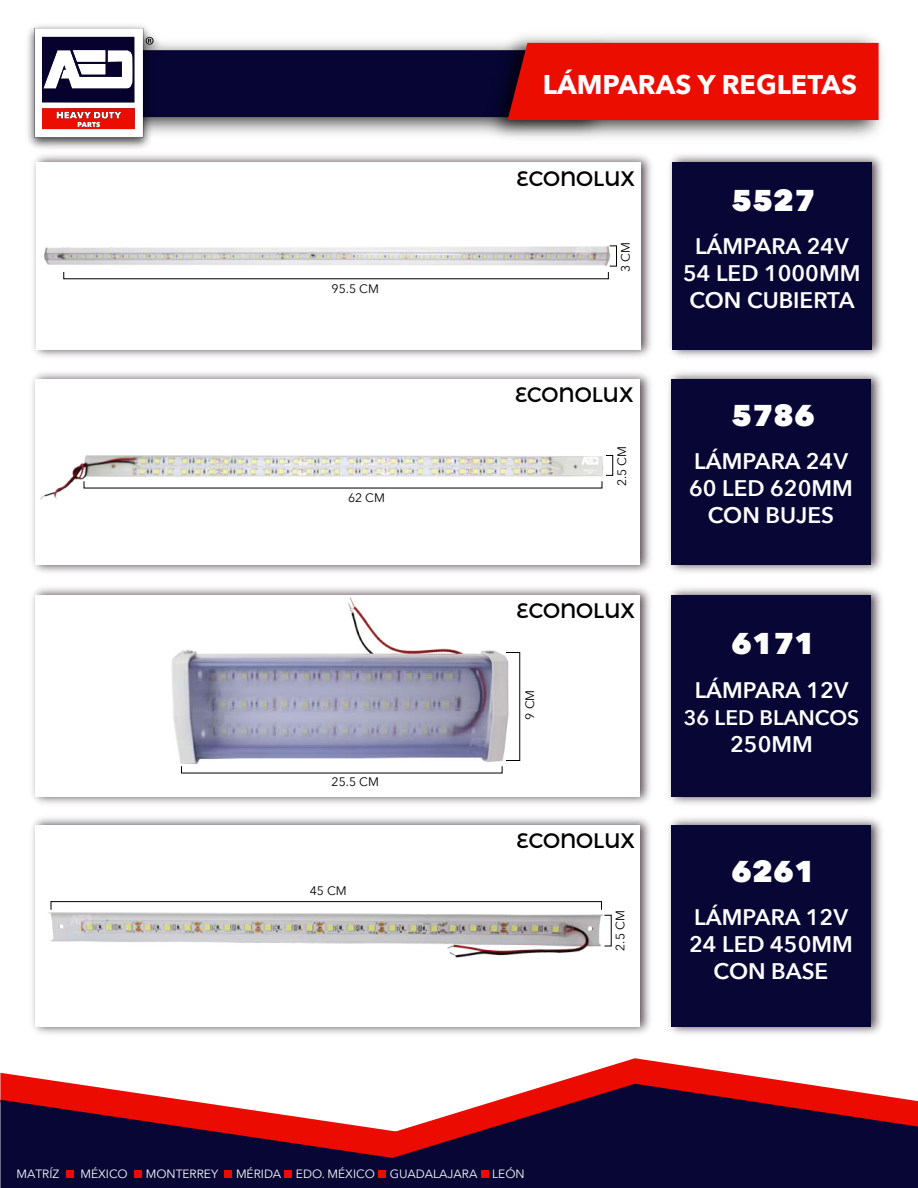
<style>
.page{position:relative;width:918px;height:1188px;background:#fff}
.page>*{position:absolute;margin:0;border:0;box-sizing:border-box;transform-origin:0 0}
.t1{font:800 30px "Avenir Next";color:#fff}
.t2{font:700 27px "Avenir Next";color:#fff}
.t3{font:600 22.5px/27px "Avenir Next";color:#fff;text-align:center}
.t4{font:21px "Montserrat Alternates";color:#000}
.t5{font:600 21px "Avenir Next";color:#fff}
.t6{font:12.3px "Avenir Next";color:#000}
.t7{font:12px "Avenir Next";color:#fff}
</style>
<div class="page">
<svg style="left:0;top:1073px;width:184px;height:27px"></svg>
<svg style="left:551px;top:1058px;width:254px;height:26px"></svg>
<svg style="left:0;top:1100px;width:294px;height:88px;background:#411131"></svg>
<svg style="left:294px;top:1084px;width:624px;height:104px;background:#552845"></svg>
<img style="left:27px;top:25px;width:123px;height:124px">
<svg style="left:35px;top:28px;width:844px;height:110px"></svg>
<div style="left:66px;top:1171px;width:8px;height:7px;background:#eb0b00"></div>
<div style="left:134px;top:1171px;width:7px;height:7px;background:#eb0b00"></div>
<div style="left:224px;top:1171px;width:8px;height:7px;background:#eb0b00"></div>
<div style="left:284px;top:1171px;width:8px;height:7px;background:#eb0b00"></div>
<div style="left:378px;top:1171px;width:8px;height:7px;background:#eb0b00"></div>
<div style="left:481px;top:1171px;width:8px;height:7px;background:#eb0b00"></div>
<img style="left:33px;top:154px;width:619px;height:203px">
<div style="left:36px;top:162px;width:604px;height:188px;background:#fff"></div>
<img style="left:669px;top:154px;width:214px;height:203px">
<div style="left:672px;top:162px;width:200px;height:188px;background:#070634"></div>
<img style="left:32px;top:372px;width:619px;height:201px">
<div style="left:35px;top:379px;width:604px;height:185px;background:#fff"></div>
<img style="left:668px;top:372px;width:214px;height:201px">
<div style="left:671px;top:379px;width:200px;height:185px;background:#070634"></div>
<img style="left:32px;top:587px;width:619px;height:217px">
<div style="left:35px;top:595px;width:604px;height:201px;background:#fff"></div>
<img style="left:668px;top:588px;width:214px;height:216px">
<div style="left:671px;top:595px;width:200px;height:201px;background:#070634"></div>
<img style="left:32px;top:817px;width:619px;height:217px">
<div style="left:35px;top:825px;width:604px;height:201px;background:#fff"></div>
<img style="left:668px;top:818px;width:214px;height:216px">
<div style="left:671px;top:825px;width:200px;height:201px;background:#070634"></div>
<img style="left:44px;top:246px;width:565px;height:20px">
<img style="left:32px;top:448px;width:572px;height:54px">
<img style="left:171px;top:597px;width:338px;height:167px">
<img style="left:48px;top:905px;width:560px;height:53px">
<div style="left:609px;top:245px;width:8px;height:22px;border:1px solid #000"></div>
<div style="left:606px;top:455px;width:7px;height:21px;border:1px solid #000"></div>
<div style="left:51px;top:901px;width:551px;height:9px;border:1px solid #000"></div>
<p class="t2" style="left:543px;top:61px;width:316px">LÁMPARAS Y REGLETAS</p>
<p class="t6" style="left:332px;top:278px;width:49px">95.5 CM</p>
<p class="t6" style="left:348px;top:487px;width:39px">62 CM</p>
<p class="t6" style="left:332px;top:771px;width:49px">25.5 CM</p>
<p class="t6" style="left:310px;top:880px;width:39px">45 CM</p>
<p class="t4" style="left:516px;top:162px;width:120px">ECONOLUX</p>
<p class="t6" style="left:615px;top:272px;width:31px;rotate:-90deg">3 CM</p>
<p class="t4" style="left:515px;top:378px;width:120px">ECONOLUX</p>
<p class="t6" style="left:611px;top:486px;width:42px;rotate:-90deg">2.5 CM</p>
<p class="t4" style="left:516px;top:594px;width:120px">ECONOLUX</p>
<p class="t6" style="left:519px;top:720px;width:31px;rotate:-90deg">9 CM</p>
<p class="t4" style="left:516px;top:824px;width:120px">ECONOLUX</p>
<p class="t6" style="left:610px;top:951px;width:42px;rotate:-90deg">2.5 CM</p>
<h1 class="t1" style="left:731px;top:182px;width:86px">5527</h1>
<p class="t3" style="left:683px;top:232px;width:179px">LÁMPARA 24V<br>54 LED 1000MM<br>CON CUBIERTA</p>
<h1 class="t1" style="left:731px;top:397px;width:86px">5786</h1>
<p class="t3" style="left:689px;top:447px;width:165px">LÁMPARA 24V<br>60 LED 620MM<br>CON BUJES</p>
<h1 class="t1" style="left:731px;top:625px;width:86px">6171</h1>
<p class="t3" style="left:695px;top:676px;width:155px">LÁMPARA 12V</p>
<p class="t5" style="left:684px;top:700px;width:177px">36 LED BLANCOS</p>
<p class="t3" style="left:730px;top:730px;width:84px">250MM</p>
<h1 class="t1" style="left:731px;top:853px;width:86px">6261</h1>
<p class="t3" style="left:689px;top:903px;width:165px">LÁMPARA 12V<br>24 LED 450MM<br>CON BASE</p>
<p class="t7" style="left:17px;top:1164px;width:44px">MATRÍZ</p>
<p class="t7" style="left:80px;top:1164px;width:49px">MÉXICO</p>
<p class="t7" style="left:146px;top:1164px;width:74px">MONTERREY</p>
<p class="t7" style="left:236px;top:1164px;width:140px">MÉRIDA EDO. MÉXICO</p>
<p class="t7" style="left:390px;top:1164px;width:136px">GUADALAJARA LEÓN</p>
</div>
